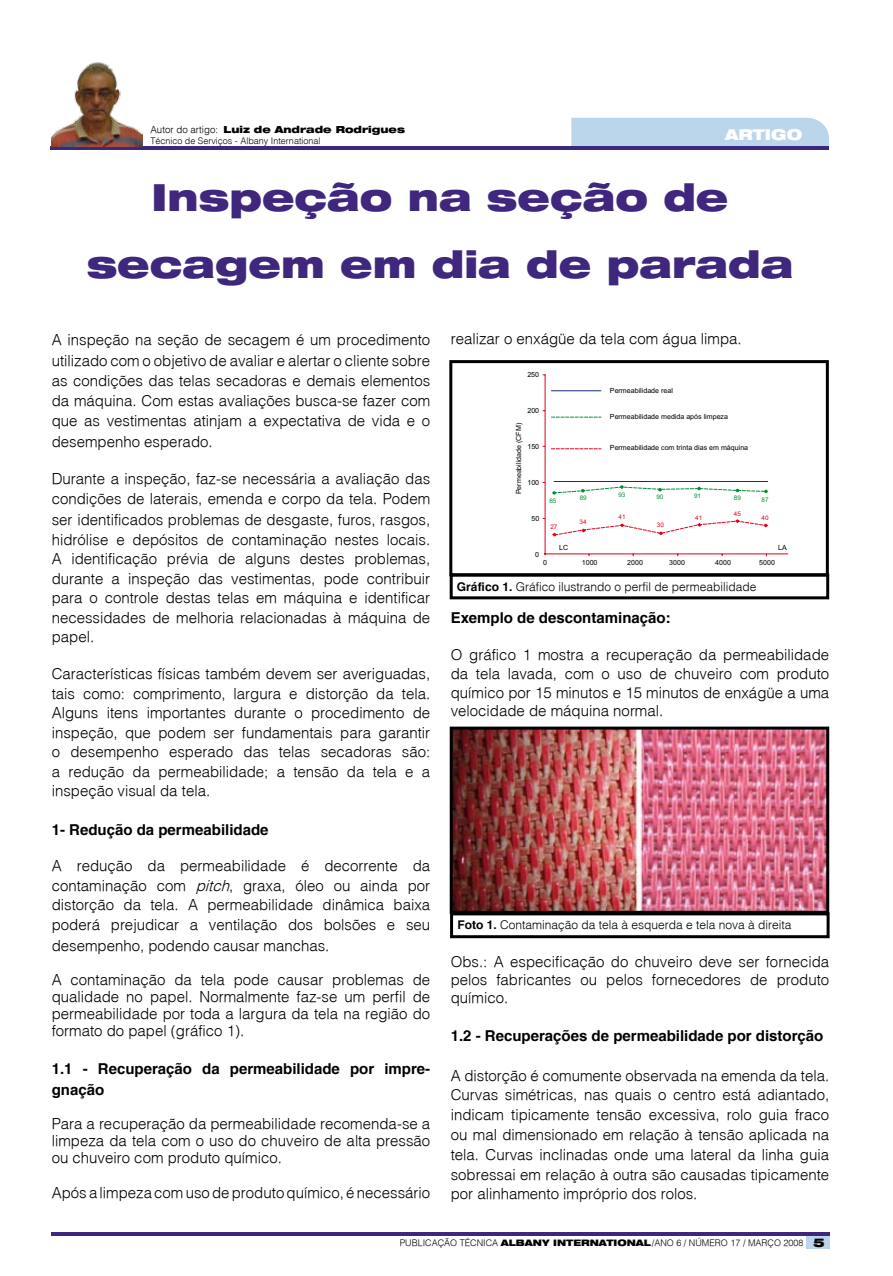
<style>
.page{position:relative;width:893px;height:1276px;background:#fff}
.page>*{position:absolute;margin:0;border:0;box-sizing:border-box;transform-origin:0 0}
.t1{font:900 expanded 37.5px/67.5px "Helvetica Neue";color:#3e277c;text-align:center}
.t2{font:300 15px/19.8px "Helvetica";color:#000;text-align:justify}
.t3{font:700 15px/21px "Helvetica";color:#000}
.t4{font:900 expanded 15px "Helvetica Neue";color:#fff}
.t5{font:300 12px "Helvetica";color:#000}
.t6{font:900 expanded 12px "Helvetica Neue";color:#000}
.t7{font:900 expanded 9.75px "Helvetica Neue";color:#000}
.t8{font:300 9px "Helvetica";color:#000}
.t9{font:7.05px "Arial";color:#000}
.t10{font:6.3px "Arial";color:#009036}
.t11{font:6.3px "Arial";color:#e2001a}
.s1{font-family:"Helvetica";font-weight:300;font-stretch:normal}
.s2{font-style:italic}
.s3{font-weight:700}
.s4{font-family:"Helvetica Neue";font-weight:900;font-stretch:expanded}
</style>
<div class="page">
<svg style="left:571px;top:117px;width:258px;height:30px;background:#b9d0e8"></svg>
<hr style="left:51px;top:147px;width:778px;height:3px;background:#3d277f">
<div style="left:806px;top:1234px;width:24px;height:15px;background:#bcd5ec"></div>
<hr style="left:51px;top:1232px;width:779px;height:3px;background:#3d277f">
<img style="left:52px;top:62px;width:90px;height:85px">
<hr style="left:554px;top:481px;width:214px;height:1px;background:#162983">
<hr style="left:551px;top:390px;width:50px;height:1px;background:#162983">
<svg style="left:551px;top:417px;width:50px;height:1px"></svg>
<svg style="left:551px;top:448px;width:50px;height:1px"></svg>
<svg style="left:552px;top:519px;width:216px;height:17px"></svg>
<svg style="left:552px;top:485px;width:216px;height:9px"></svg>
<hr style="left:544px;top:553px;width:244px;height:1px;background:#e2001a">
<hr style="left:545px;top:375px;width:1px;height:180px;background:#e2001a">
<div style="left:449px;top:360px;width:380px;height:216px;border:3px solid #000"></div>
<div style="left:450px;top:573px;width:379px;height:26px;border:3px solid #000"></div>
<img style="left:454px;top:730px;width:371px;height:180px">
<div style="left:450px;top:726px;width:379px;height:188px;border:3px solid #000"></div>
<div style="left:450px;top:912px;width:380px;height:26px;border:3px solid #000"></div>
<p class="t7" style="left:150px;top:123px;width:256px"><span class="s1">Autor do artigo:</span> Luiz de Andrade Rodrigues</p>
<p class="t8" style="left:150px;top:135px;width:172px">Técnico de Serviços - Albany International</p>
<p class="t4" style="left:725px;top:124px;width:79px">aRTIGO</p>
<h1 class="t1" style="left:87px;top:162px;width:708px">Inspeção na seção de secagem em dia de parada</h1>
<p class="t2" style="left:52px;top:329px;width:380px;line-height:20.2px">A inspeção na seção de secagem é um procedimento utilizado com o objetivo de avaliar e alertar o cliente sobre as condições das telas secadoras e demais elementos da máquina. Com estas avaliações busca-se fazer com que as vestimentas atinjam a expectativa de vida e o desempenho esperado.</p>
<p class="t2" style="left:52px;top:468px;width:380px">Durante a inspeção, faz-se necessária a avaliação das condições de laterais, emenda e corpo da tela. Podem ser identificados problemas de desgaste, furos, rasgos, hidrólise e depósitos de contaminação nestes locais.<br>A identificação prévia de alguns destes problemas, durante a inspeção das vestimentas, pode contribuir para o controle destas telas em máquina e identificar necessidades de melhoria relacionadas à máquina de papel.</p>
<p class="t2" style="left:52px;top:664px;width:380px">Características físicas também devem ser averiguadas, tais como: comprimento, largura e distorção da tela.<br>Alguns itens importantes durante o procedimento de inspeção, que podem ser fundamentais para garantir o desempenho esperado das telas secadoras são: a redução da permeabilidade; a tensão da tela e a inspeção visual da tela.</p>
<p class="t3" style="left:52px;top:818px;width:218px">1- Redução da permeabilidade</p>
<p class="t2" style="left:52px;top:856px;width:380px">A redução da permeabilidade é decorrente da contaminação com <span class="s2">pitch</span>, graxa, óleo ou ainda por distorção da tela. A permeabilidade dinâmica baixa poderá prejudicar a ventilação dos bolsões e seu</p>
<p class="t2" style="left:52px;top:935px;width:279px">desempenho, podendo causar manchas.</p>
<p class="t2" style="left:52px;top:970px;width:380px;line-height:17.2px">A contaminação da tela pode causar problemas de qualidade no papel. Normalmente faz-se um perfil de permeabilidade por toda a largura da tela na região do formato do papel (gráfico 1).</p>
<p class="t3" style="left:52px;top:1058px;width:380px">1.1 - Recuperação da permeabilidade por impre&shy;gnação</p>
<p class="t2" style="left:52px;top:1114px;width:380px;line-height:17.2px">Para a recuperação da permeabilidade recomenda-se a limpeza da tela com o uso do chuveiro de alta pressão ou chuveiro com produto químico.</p>
<p class="t2" style="left:52px;top:1182px;width:380px">Após a limpeza com uso de produto químico, é necessário</p>
<p class="t2" style="left:451px;top:329px;width:292px">realizar o enxágüe da tela com água limpa.</p>
<p class="t9" style="left:527px;top:370px;width:13px">250</p>
<p class="t9" style="left:527px;top:406px;width:13px">200</p>
<p class="t9" style="left:514px;top:494px;width:73px;rotate:-90deg">Permeabilidade (CFM)</p>
<p class="t9" style="left:527px;top:442px;width:13px">150</p>
<p class="t9" style="left:527px;top:477px;width:13px">100</p>
<p class="t9" style="left:531px;top:514px;width:9px">50</p>
<p class="t9" style="left:535px;top:549px;width:5px">0</p>
<p class="t10" style="left:549px;top:497px;width:9px">85</p>
<p class="t11" style="left:550px;top:523px;width:9px">27</p>
<p class="t10" style="left:580px;top:494px;width:9px">89</p>
<p class="t11" style="left:579px;top:518px;width:9px">34</p>
<p class="t9" style="left:610px;top:386px;width:65px">Permeabilidade real</p>
<p class="t9" style="left:610px;top:412px;width:120px">Permeabilidade medida após limpeza</p>
<p class="t9" style="left:610px;top:443px;width:140px">Permeabilidade com trinta dias em máquina</p>
<p class="t10" style="left:618px;top:490px;width:9px">93</p>
<p class="t11" style="left:618px;top:513px;width:9px">41</p>
<p class="t10" style="left:656px;top:493px;width:9px">90</p>
<p class="t10" style="left:694px;top:492px;width:9px">91</p>
<p class="t10" style="left:734px;top:493px;width:9px">89</p>
<p class="t10" style="left:762px;top:496px;width:9px">87</p>
<p class="t11" style="left:762px;top:514px;width:9px">40</p>
<p class="t11" style="left:734px;top:510px;width:9px">45</p>
<p class="t11" style="left:695px;top:513px;width:9px">41</p>
<p class="t11" style="left:657px;top:520px;width:9px">30</p>
<p class="t9" style="left:559px;top:543px;width:11px">LC</p>
<p class="t9" style="left:778px;top:543px;width:10px">LA</p>
<p class="t9" style="left:543px;top:558px;width:5px">0</p>
<p class="t9" style="left:582px;top:558px;width:17px">1000</p>
<p class="t9" style="left:627px;top:558px;width:17px">2000</p>
<p class="t9" style="left:669px;top:558px;width:17px">3000</p>
<p class="t9" style="left:715px;top:558px;width:17px">4000</p>
<p class="t9" style="left:759px;top:558px;width:17px">5000</p>
<p class="t5" style="left:457px;top:579px;width:301px"><span class="s3">Gráfico 1.</span> Gráfico ilustrando o perfil de permeabilidade</p>
<p class="t3" style="left:451px;top:607px;width:221px">Exemplo de descontaminação:</p>
<p class="t2" style="left:451px;top:645px;width:380px;line-height:18.8px">O gráfico 1 mostra a recuperação da permeabilidade da tela lavada, com o uso de chuveiro com produto químico por 15 minutos e 15 minutos de enxágüe a uma velocidade de máquina normal.</p>
<p class="t5" style="left:457px;top:917px;width:336px"><span class="s3">Foto 1.</span> Contaminação da tela à esquerda e tela nova à direita</p>
<p class="t2" style="left:451px;top:952px;width:380px;line-height:18px">Obs.: A especificação do chuveiro deve ser fornecida pelos fabricantes ou pelos fornecedores de produto químico.</p>
<p class="t3" style="left:451px;top:1025px;width:374px">1.2 - Recuperações de permeabilidade por distorção</p>
<p class="t2" style="left:451px;top:1065px;width:380px">A distorção é comumente observada na emenda da tela.<br>Curvas simétricas, nas quais o centro está adiantado, indicam tipicamente tensão excessiva, rolo guia fraco ou mal dimensionado em relação à tensão aplicada na tela. Curvas inclinadas onde uma lateral da linha guia sobressai em relação à outra são causadas tipicamente por alinhamento impróprio dos rolos.</p>
<p class="t8" style="left:400px;top:1237px;width:90px">PUBLICAção técnica</p>
<p class="t8" style="left:501px;top:1237px;width:304px"><span class="s4">ALBANY INTERNATIONAL</span>/ANO 6 / N ÚMERO 17 / MARÇO 2008</p>
<p class="t6" style="left:813px;top:1234px;width:13px">5</p>
</div>
